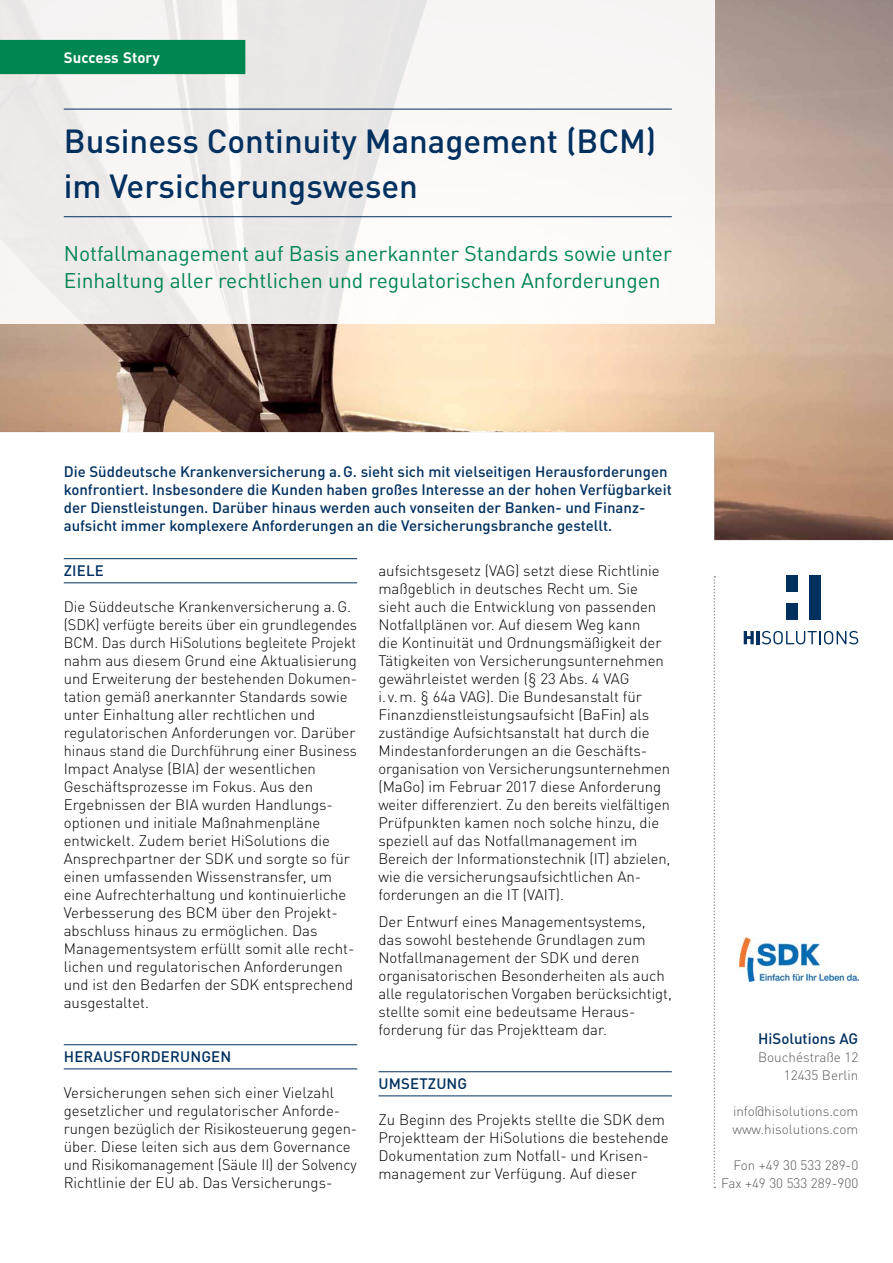
<style>
.page{position:relative;width:893px;height:1263px;background:#fff}
.page>*{position:absolute;margin:0;border:0;box-sizing:border-box;transform-origin:0 0}
.t1{font:500 33px/45px "DINOT";color:#00305f}
.t2{font:21px/27px "DINOT";letter-spacing:-.005em;color:#008651}
.t3{font:300 15px/18px "DINOT";color:#000}
.t4{font:500 15px/18px "DINOT";color:#00305f}
.t5{font:700 15px "DINOT";letter-spacing:.005em;color:#fff}
.t6{font:300 13.5px/18px "DINOT";color:#58595b;text-align:right}
.s1{font-size:13.8px}
</style>
<div class="page">
<img style="left:0;top:0;width:893px;height:540px">
<svg style="left:714px;top:576px;width:1px;height:612px"></svg>
<svg style="left:744px;top:631px;width:10px;height:13px"></svg>
<hr style="left:756px;top:631px;width:4px;height:13px;background:#00305f">
<svg style="left:762px;top:631px;width:96px;height:13px"></svg>
<div style="left:786px;top:603px;width:12px;height:17px;background:#00305f"></div>
<div style="left:809px;top:575px;width:12px;height:45px;background:#00305f"></div>
<div style="left:786px;top:575px;width:12px;height:16px;background:#00305f"></div>
<hr style="left:64px;top:558px;width:293px;height:1px;background:#00305f">
<hr style="left:64px;top:582px;width:293px;height:1px;background:#00305f">
<hr style="left:64px;top:1044px;width:293px;height:1px;background:#00305f">
<hr style="left:64px;top:1068px;width:293px;height:1px;background:#00305f">
<hr style="left:378px;top:1071px;width:294px;height:1px;background:#00305f">
<hr style="left:378px;top:1095px;width:294px;height:1px;background:#00305f">
<img style="left:740px;top:938px;width:118px;height:43px">
<div style="left:0;top:0;width:715px;height:324px;background:linear-gradient(to right,#edeae9,#fbf9f7)"></div>
<hr style="left:64px;top:216px;width:608px;height:1px;background:#00305f">
<hr style="left:64px;top:109px;width:608px;height:1px;background:#00305f">
<div style="left:0;top:40px;width:245px;height:34px;background:#008651"></div>
<p class="t5" style="left:64px;top:48px;width:98px">Success Story</p>
<h1 class="t1" style="left:64px;top:118px;width:594px">Business Continuity Management (BCM) im Versicherungswesen</h1>
<h2 class="t2" style="left:64px;top:240px;width:610px">Notfallmanagement auf Basis anerkannter Standards sowie unter<br>Einhaltung aller rechtlichen und regulatorischen Anforderungen</h2>
<p class="t4" style="left:64px;top:462px;width:609px">Die Süddeutsche Krankenversicherung a.G. sieht sich mit vielseitigen Herausforderungen konfrontiert. Insbesondere die Kunden haben großes Interesse an der hohen Verfügbarkeit der Dienstleistungen. Darüber hinaus werden auch vonseiten der Banken- und Finanz&shy;aufsicht immer komplexere Anforderungen an die Versicherungsbranche gestellt.</p>
<p class="t4" style="left:64px;top:561px;width:41px">ZIELE</p>
<p class="t3" style="left:64px;top:597px;width:295px">Die Süddeutsche Krankenversicherung a.G. (SDK) verfügte bereits über ein grundlegendes BCM. Das durch HiSolutions begleitete Projekt nahm aus diesem Grund eine Aktualisierung und Erweiterung der bestehenden Dokumen&shy;tation gemäß anerkannter Standards sowie unter Einhaltung aller rechtlichen und regulatorischen Anforderungen vor. Darüber hinaus stand die Durchführung einer Business Impact Analyse (BIA) der wesentlichen Geschäftsprozesse im Fokus. Aus den Ergebnissen der BIA wurden Handlungs&shy;optionen und initiale Maßnahmenpläne entwickelt. Zudem beriet HiSolutions die Ansprechpartner der SDK und sorgte so für einen umfassenden Wissenstransfer, um eine Aufrechterhaltung und kontinuierliche Verbesserung des BCM über den Projekt&shy;abschluss hinaus zu ermöglichen. Das Managementsystem erfüllt somit alle recht&shy;lichen und regulatorischen Anforderungen und ist den Bedarfen der SDK entsprechend ausgestaltet.</p>
<p class="t4" style="left:64px;top:1047px;width:169px">HERAUSFORDERUNGEN</p>
<p class="t3" style="left:64px;top:1083px;width:295px">Versicherungen sehen sich einer Vielzahl gesetzlicher und regulatorischer Anforde&shy;rungen bezüglich der Risikosteuerung gegen&shy;über. Diese leiten sich aus dem Governance und Risikomanagement (Säule II) der Solvency Richtlinie der EU ab. Das Versicherungs-</p>
<p class="t3" style="left:378px;top:561px;width:293px">aufsichtsgesetz (VAG) setzt diese Richtlinie maßgeblich in deutsches Recht um. Sie sieht auch die Entwicklung von passenden Notfallplänen vor. Auf diesem Weg kann<br>die Kontinuität und Ordnungsmäßigkeit der Tätigkeiten von Versicherungsunternehmen gewährleistet werden (§ 23 Abs. 4 VAG<br>i. v.m. § 64a VAG). Die Bundesanstalt für Finanzdienstleistungsaufsicht (BaFin) als zuständige Aufsichtsanstalt hat durch die Mindestanforderungen an die Geschäfts&shy;organisation von Versicherungsunternehmen (MaGo) im Februar 2017 diese Anforderung weiter differenziert. Zu den bereits vielfältigen Prüfpunkten kamen noch solche hinzu, die speziell auf das Notfallmanagement im Bereich der Informationstechnik (IT) abzielen, wie die versicherungsaufsichtlichen An&shy;forderungen an die IT (VAIT).</p>
<p class="t3" style="left:378px;top:912px;width:295px">Der Entwurf eines Managementsystems, das sowohl bestehende Grundlagen zum Notfallmanagement der SDK und deren organisatorischen Besonderheiten als auch alle regulatorischen Vorgaben berücksichtigt, stellte somit eine bedeutsame Heraus&shy;forderung für das Projektteam dar.</p>
<p class="t4" style="left:379px;top:1074px;width:90px">UMSETZUNG</p>
<p class="t3" style="left:378px;top:1110px;width:292px">Zu Beginn des Projekts stellte die SDK dem Projektteam der HiSolutions die bestehende Dokumentation zum Notfall- und Krisen&shy;management zur Verfügung. Auf dieser</p>
<p class="t4" style="left:758px;top:1029px;width:102px">HiSolutions AG</p>
<p class="t6" style="left:758px;top:1048px;width:102px">Bouchéstraße 12<br>124<span class="s1">3</span>5 Berlin</p>
<p class="t6" style="left:732px;top:1102px;width:127px;text-align:left">info@hisolutions.com www.hisolutions.com</p>
<p class="t6" style="left:721px;top:1156px;width:139px">Fon +49 <span class="s1">3</span>0 5<span class="s1">33</span> 289-0<br>Fax +49 <span class="s1">3</span>0 5<span class="s1">33</span> 289-900</p>
</div>
